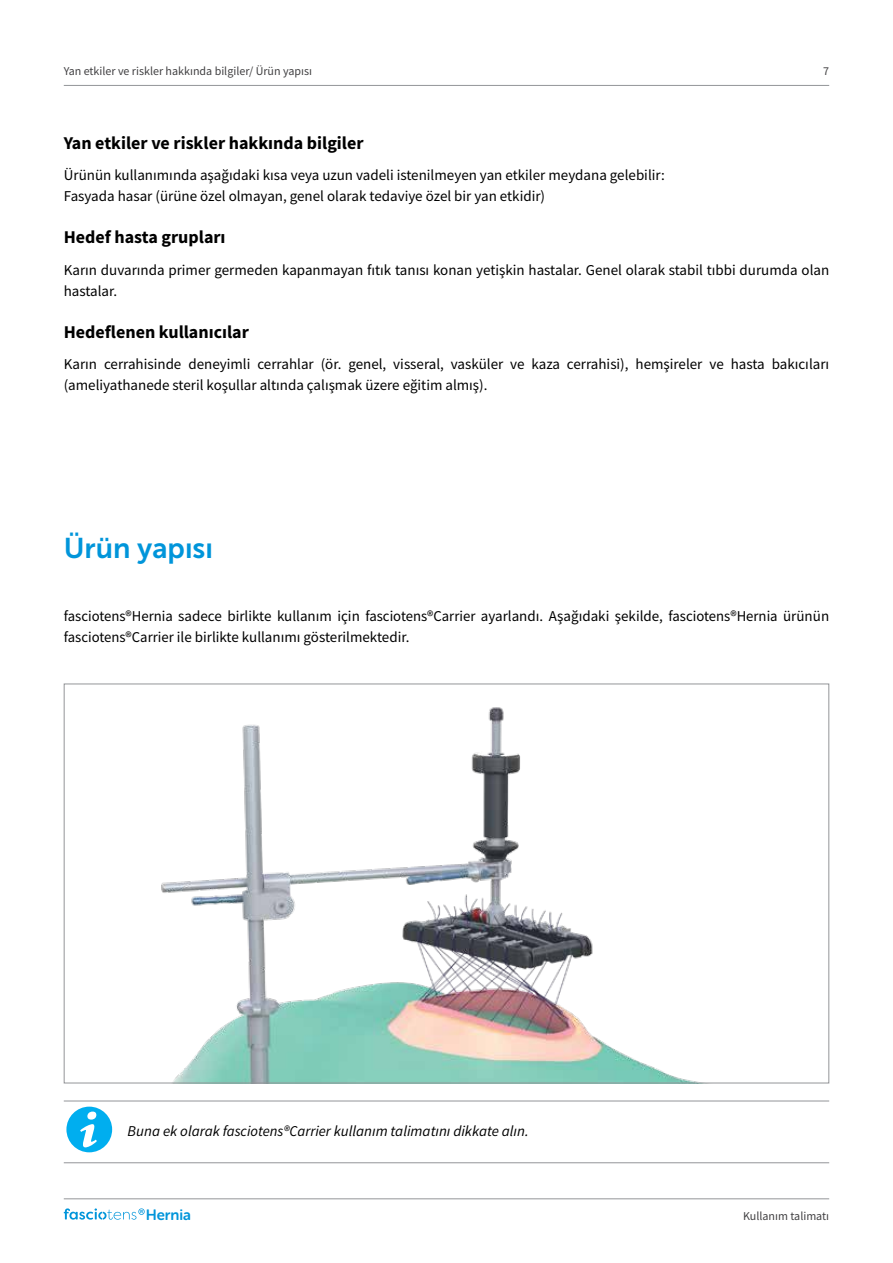
<style>
.page{position:relative;width:893px;height:1263px;background:#fff}
.page>*{position:absolute;margin:0;border:0;box-sizing:border-box;transform-origin:0 0}
.t1{font:28.5px "Museo Sans 700";color:#0095da}
.t2{font:700 18px "Source Sans Pro";color:#000}
.t3{font:15px/21px "Source Sans Pro";color:#000}
.t4{font:italic 15px "Source Sans Pro";color:#000}
.t5{font:15px "Museo Sans Rounded 700";color:#0095da}
.t6{font:12px "Source Sans Pro";color:#414042}
</style>
<div class="page">
<hr style="left:64px;top:85px;width:765px;height:1px;background:#939598">
<hr style="left:64px;top:1198px;width:765px;height:1px;background:#939598">
<svg style="left:64px;top:1208px;width:81px;height:12px"></svg>
<img style="left:161px;top:707px;width:532px;height:374px">
<hr style="left:64px;top:1162px;width:765px;height:1px;background:#939598">
<hr style="left:64px;top:1101px;width:765px;height:1px;background:#939598">
<div style="left:66px;top:1106px;width:46px;height:46px;background:#00aeef;border-radius:50%"></div>
<div style="left:87px;top:1111px;width:9px;height:8px;background:#fff;border-radius:4px"></div>
<svg style="left:80px;top:1124px;width:17px;height:23px"></svg>
<p class="t6" style="left:64px;top:63px;width:250px">Yan etkiler ve riskler hakkında bilgiler/ Ürün yapısı</p>
<p class="t6" style="left:823px;top:63px;width:7px">7</p>
<p class="t2" style="left:64px;top:130px;width:301px">Yan etkiler ve riskler hakkında bilgiler</p>
<p class="t3" style="left:64px;top:164px;width:602px">Ürünün kullanımında aşağıdaki kısa veya uzun vadeli istenilmeyen yan etkiler meydana gelebilir:<br>Fasyada hasar (ürüne özel olmayan, genel olarak tedaviye özel bir yan etkidir)</p>
<p class="t2" style="left:64px;top:225px;width:163px">Hedef hasta grupları</p>
<p class="t3" style="left:64px;top:259px;width:767px">Karın duvarında primer germeden kapanmayan fıtık tanısı konan yetişkin hastalar. Genel olarak stabil tıbbi durumda olan hastalar.</p>
<p class="t2" style="left:64px;top:319px;width:187px">Hedeflenen kullanıcılar</p>
<p class="t3" style="left:64px;top:353px;width:767px">Karın cerrahisinde deneyimli cerrahlar (ör. genel, visseral, vasküler ve kaza cerrahisi), hemşireler ve hasta bakıcıları (ameliyathanede steril koşullar altında çalışmak üzere eğitim almış).</p>
<h1 class="t1" style="left:64px;top:532px;width:151px">Ürün yapısı</h1>
<p class="t3" style="left:64px;top:605px;width:767px">fasciotens®Hernia sadece birlikte kullanım için fasciotens®Carrier ayarlandı. Aşağıdaki şekilde, fasciotens®Hernia ürünün fasciotens®Carrier ile birlikte kullanımı gösterilmektedir.</p>
<p class="t4" style="left:128px;top:1121px;width:403px">Buna ek olarak fasciotens®Carrier kullanım talimatını dikkate alın.</p>
<p class="t5" style="left:146px;top:1206px;width:47px">Hernia</p>
<p class="t6" style="left:743px;top:1208px;width:88px">Kullanım talimatı</p>
</div>
